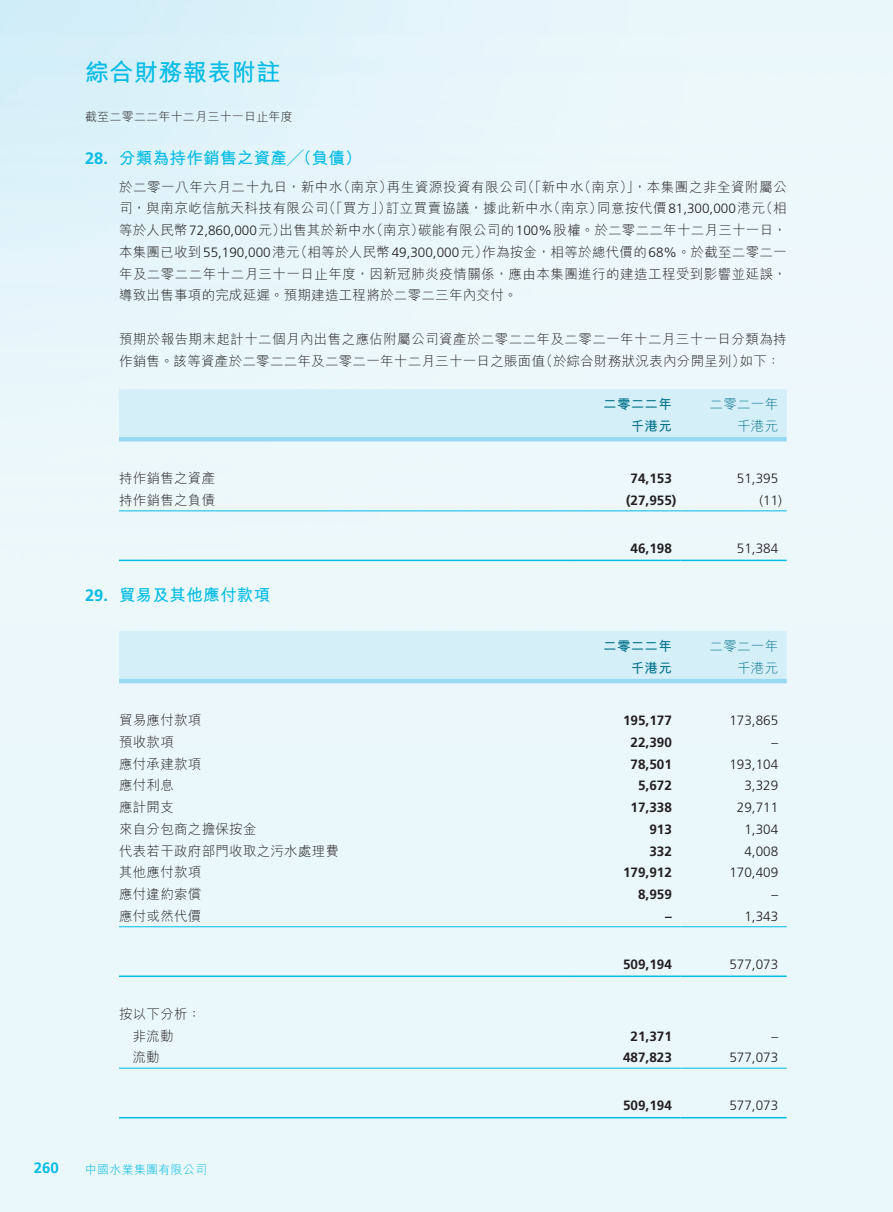
<style>
.page{position:relative;width:893px;height:1212px;background:#fff}
.page>*{position:absolute;margin:0;border:0;box-sizing:border-box;transform-origin:0 0}
.t1{font:700 24px "M Hei HK";letter-spacing:.02em;color:#02bce5}
._01_H1{font:700 16.5px "M Hei HK";letter-spacing:.02em;color:#02bce5}
.t2{font:700 15px "Frutiger LT Std";color:#02bce5}
._00_txt{font:300 13.5px/21.8px "M Hei HK";letter-spacing:.02em;color:#231f20;text-align:justify}
._50_Table_txt{font:700 13.5px "Frutiger LT Std";color:#231f20}
._50_Table_txt-2{font:300 13.5px "M Hei HK";letter-spacing:.02em;color:#231f20}
._50_Table_txt-3{font:300 13.5px "Frutiger LT Std";color:#231f20}
._50_Table_txt-4{font:700 13.5px "M Hei HK";letter-spacing:.02em;color:#01718a}
._50_Table_txt-5{font:300 13.5px "M Hei HK";letter-spacing:.02em;color:#01718a}
.t3{font:300 12px "M Hei HK";letter-spacing:.02em;color:#231f20}
.t4{font:300 12px "M Hei HK";letter-spacing:.02em;color:#02bce5}
.s1{font-family:"Frutiger LT Std"}
</style>
<div class="page">
<svg style="left:119px;top:389px;width:668px;height:52px;background:#d0edf7"></svg>
<hr style="left:119px;top:510px;width:455px;height:1px;background:#02bce5">
<hr style="left:574px;top:510px;width:106px;height:1px;background:#02bce5">
<hr style="left:680px;top:510px;width:107px;height:1px;background:#02bce5">
<hr style="left:119px;top:560px;width:455px;height:1px;background:#02bce5">
<hr style="left:574px;top:560px;width:106px;height:1px;background:#02bce5">
<hr style="left:680px;top:560px;width:107px;height:1px;background:#02bce5">
<svg style="left:119px;top:631px;width:668px;height:52px;background:#d0edf7"></svg>
<hr style="left:119px;top:926px;width:455px;height:1px;background:#02bce5">
<hr style="left:574px;top:926px;width:106px;height:1px;background:#02bce5">
<hr style="left:680px;top:926px;width:107px;height:1px;background:#02bce5">
<hr style="left:119px;top:975px;width:455px;height:2px;background:#02bce5">
<hr style="left:574px;top:975px;width:106px;height:2px;background:#02bce5">
<hr style="left:680px;top:975px;width:107px;height:2px;background:#02bce5">
<hr style="left:119px;top:1068px;width:455px;height:1px;background:#02bce5">
<hr style="left:574px;top:1068px;width:106px;height:1px;background:#02bce5">
<hr style="left:680px;top:1068px;width:107px;height:1px;background:#02bce5">
<hr style="left:119px;top:1117px;width:455px;height:1px;background:#02bce5">
<hr style="left:574px;top:1117px;width:106px;height:1px;background:#02bce5">
<hr style="left:680px;top:1117px;width:107px;height:1px;background:#02bce5">
<h1 class="t1" style="left:85px;top:55px;width:197px">綜合財務報表附註</h1>
<p class="t3" style="left:85px;top:111px;width:209px">截至二零二二年十二月三十一日止年度</p>
<p class="_01_H1" style="left:85px;top:145px;width:278px"><span class="s1">28.</span> 分類為持作銷售之資產╱（負債）</p>
<p class="_00_txt" style="left:119px;top:176px;width:669px">於二零一八年六月二十九日，新中水（南京）再生資源投資有限公司（「新中水（南京）」，本集團之非全資附屬公司，與南京屹信航天科技有限公司（「買方」）訂立買賣協議，據此新中水（南京）同意按代價<span class="s1">81,300,000</span>港元（相等於人民幣<span class="s1">72,860,000</span>元）出售其於新中水（南京）碳能有限公司的<span class="s1">100%</span>股權。於二零二二年十二月三十一日，本集團已收到<span class="s1">55,190,000</span>港元（相等於人民幣<span class="s1">49,300,000</span>元）作為按金，相等於總代價的<span class="s1">68%</span>。於截至二零二一年及二零二二年十二月三十一日止年度，因新冠肺炎疫情關係，應由本集團進行的建造工程受到影響並延誤，導致出售事項的完成延遲。預期建造工程將於二零二三年內交付。</p>
<p class="_00_txt" style="left:119px;top:328px;width:669px">預期於報告期末起計十二個月內出售之應佔附屬公司資產於二零二二年及二零二一年十二月三十一日分類為持作銷售。該等資產於二零二二年及二零二一年十二月三十一日之賬面值（於綜合財務狀況表內分開呈列）如下：</p>
<p class="_50_Table_txt-4" style="left:603px;top:394px;width:70px">二零二二年</p>
<p class="_50_Table_txt-5" style="left:710px;top:397px;width:70px">二零二一年</p>
<p class="_50_Table_txt-4" style="left:631px;top:416px;width:43px">千港元</p>
<p class="_50_Table_txt-5" style="left:737px;top:419px;width:43px">千港元</p>
<p class="_50_Table_txt-2" style="left:119px;top:471px;width:98px">持作銷售之資產</p>
<p class="_50_Table_txt" style="left:631px;top:471px;width:43px">74,153</p>
<p class="_50_Table_txt-3" style="left:737px;top:471px;width:43px">51,395</p>
<p class="_50_Table_txt-2" style="left:119px;top:493px;width:98px">持作銷售之負債</p>
<p class="_50_Table_txt" style="left:626px;top:492px;width:52px">(27,955)</p>
<p class="_50_Table_txt-3" style="left:759px;top:493px;width:24px">(11)</p>
<p class="_50_Table_txt" style="left:631px;top:540px;width:43px">46,198</p>
<p class="_50_Table_txt-3" style="left:737px;top:541px;width:43px">51,384</p>
<p class="_01_H1" style="left:85px;top:583px;width:187px"><span class="s1">29.</span> 貿易及其他應付款項</p>
<p class="_50_Table_txt-4" style="left:603px;top:636px;width:70px">二零二二年</p>
<p class="_50_Table_txt-5" style="left:710px;top:639px;width:70px">二零二一年</p>
<p class="_50_Table_txt-4" style="left:631px;top:658px;width:43px">千港元</p>
<p class="_50_Table_txt-5" style="left:737px;top:661px;width:43px">千港元</p>
<p class="_50_Table_txt-2" style="left:119px;top:713px;width:84px">貿易應付款項</p>
<p class="_50_Table_txt" style="left:623px;top:712px;width:50px">195,177</p>
<p class="_50_Table_txt-3" style="left:729px;top:713px;width:50px">173,865</p>
<p class="_50_Table_txt-2" style="left:119px;top:735px;width:56px">預收款項</p>
<p class="_50_Table_txt" style="left:631px;top:734px;width:43px">22,390</p>
<p class="_50_Table_txt-3" style="left:771px;top:734px;width:8px">–</p>
<p class="_50_Table_txt-2" style="left:119px;top:757px;width:84px">應付承建款項</p>
<p class="_50_Table_txt" style="left:631px;top:756px;width:43px">78,501</p>
<p class="_50_Table_txt-3" style="left:729px;top:756px;width:50px">193,104</p>
<p class="_50_Table_txt-2" style="left:119px;top:778px;width:56px">應付利息</p>
<p class="_50_Table_txt" style="left:638px;top:778px;width:35px">5,672</p>
<p class="_50_Table_txt-3" style="left:744px;top:778px;width:35px">3,329</p>
<p class="_50_Table_txt-2" style="left:119px;top:800px;width:56px">應計開支</p>
<p class="_50_Table_txt" style="left:631px;top:799px;width:43px">17,338</p>
<p class="_50_Table_txt-3" style="left:737px;top:800px;width:43px">29,711</p>
<p class="_50_Table_txt-2" style="left:119px;top:822px;width:139px">來自分包商之擔保按金</p>
<p class="_50_Table_txt" style="left:649px;top:821px;width:24px">913</p>
<p class="_50_Table_txt-3" style="left:744px;top:821px;width:35px">1,304</p>
<p class="_50_Table_txt-2" style="left:119px;top:844px;width:222px">代表若干政府部門收取之污水處理費</p>
<p class="_50_Table_txt" style="left:649px;top:843px;width:24px">332</p>
<p class="_50_Table_txt-3" style="left:744px;top:843px;width:35px">4,008</p>
<p class="_50_Table_txt-2" style="left:119px;top:865px;width:84px">其他應付款項</p>
<p class="_50_Table_txt" style="left:623px;top:865px;width:50px">179,912</p>
<p class="_50_Table_txt-3" style="left:729px;top:865px;width:50px">170,409</p>
<p class="_50_Table_txt-2" style="left:119px;top:887px;width:84px">應付違約索償</p>
<p class="_50_Table_txt" style="left:638px;top:886px;width:35px">8,959</p>
<p class="_50_Table_txt-3" style="left:771px;top:887px;width:8px">–</p>
<p class="_50_Table_txt-2" style="left:119px;top:909px;width:84px">應付或然代價</p>
<p class="_50_Table_txt" style="left:665px;top:908px;width:8px">–</p>
<p class="_50_Table_txt-3" style="left:744px;top:908px;width:35px">1,343</p>
<p class="_50_Table_txt" style="left:623px;top:956px;width:50px">509,194</p>
<p class="_50_Table_txt-3" style="left:729px;top:956px;width:50px">577,073</p>
<p class="_50_Table_txt-2" style="left:119px;top:1007px;width:84px">按以下分析：</p>
<p class="_50_Table_txt-2" style="left:133px;top:1029px;width:43px">非流動</p>
<p class="_50_Table_txt" style="left:631px;top:1028px;width:43px">21,371</p>
<p class="_50_Table_txt-3" style="left:771px;top:1028px;width:8px">–</p>
<p class="_50_Table_txt-2" style="left:133px;top:1050px;width:29px">流動</p>
<p class="_50_Table_txt" style="left:623px;top:1050px;width:50px">487,823</p>
<p class="_50_Table_txt-3" style="left:729px;top:1050px;width:50px">577,073</p>
<p class="_50_Table_txt" style="left:623px;top:1098px;width:50px">509,194</p>
<p class="_50_Table_txt-3" style="left:729px;top:1098px;width:50px">577,073</p>
<p class="t2" style="left:34px;top:1158px;width:27px">260</p>
<p class="t4" style="left:85px;top:1163px;width:124px">中國水業集團有限公司</p>
</div>
